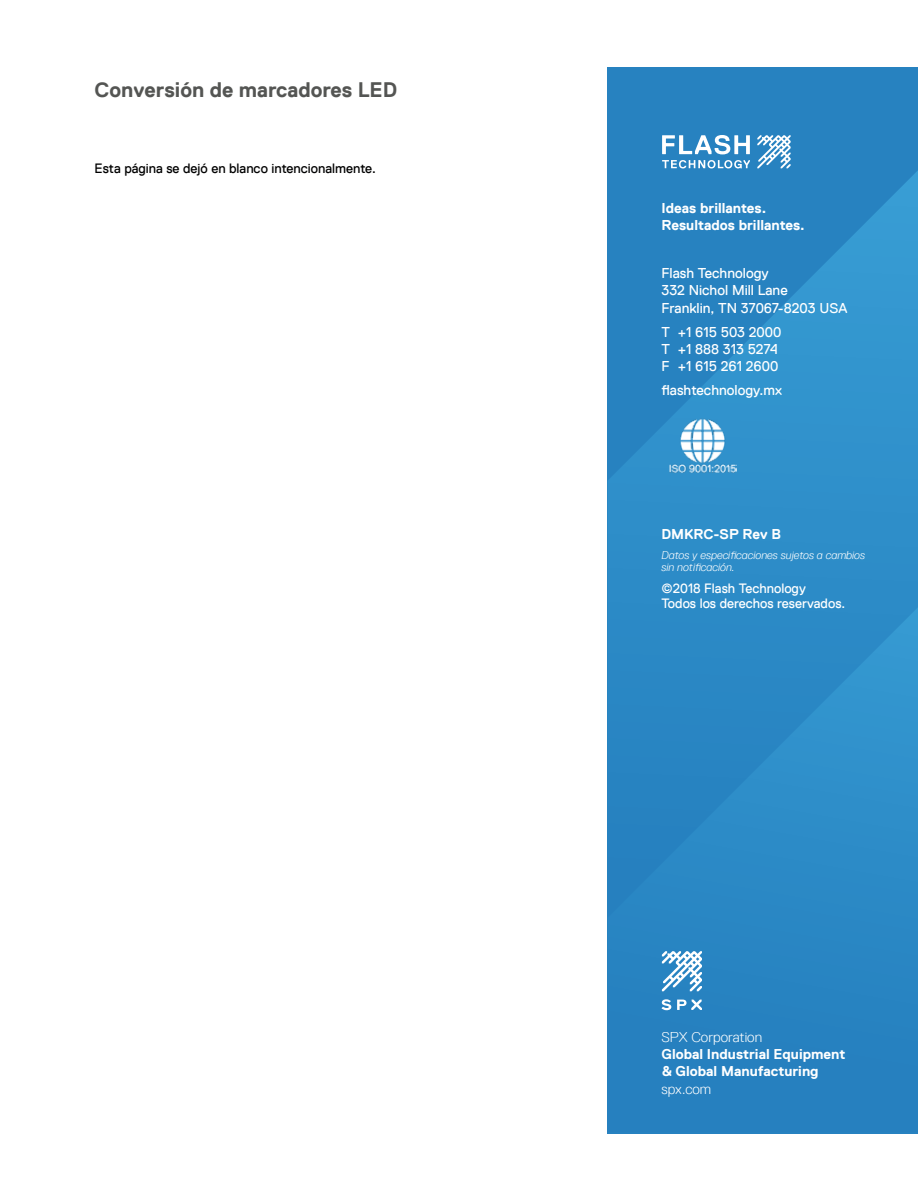
<style>
.page{position:relative;width:918px;height:1188px;background:#fff}
.page>*{position:absolute;margin:0;border:0;box-sizing:border-box;transform-origin:0 0}
.t1{font:700 21px "Replica Pro TT";color:#545553}
.t2{font:14.25px/17.2px "Replica Pro TT";color:#fff}
.t3{font:700 14.25px/17.2px "Replica Pro TT";color:#fff}
.t4{font:700 14.25px/17.2px "Replica Std";color:#fff}
.t5{font:300 14.25px "Replica Pro TT";color:#fff}
.t6{font:13.5px/15px "Replica Pro TT";color:#fff}
.t7{font:13.5px "Replica Pro TT";color:#000001}
.t8{font:italic 300 11.25px/12.8px "Replica Pro TT";color:#fff}
</style>
<div class="page">
<div style="left:608px;top:68px;width:310px;height:1066px;background:#2782c0"></div>
<svg style="left:608px;top:168px;width:310px;height:396px"></svg>
<svg style="left:661px;top:607px;width:257px;height:404px"></svg>
<svg style="left:757px;top:135px;width:34px;height:33px"></svg>
<svg style="left:662px;top:135px;width:88px;height:19px"></svg>
<svg style="left:662px;top:160px;width:88px;height:8px"></svg>
<img style="left:670px;top:412px;width:67px;height:66px">
<svg style="left:662px;top:951px;width:40px;height:40px"></svg>
<svg style="left:661px;top:999px;width:10px;height:11px"></svg>
<svg style="left:677px;top:1000px;width:25px;height:10px"></svg>
<h1 class="t1" style="left:94px;top:78px;width:304px">Conversión de marcadores LED</h1>
<p class="t7" style="left:94px;top:160px;width:283px">Esta página se dejó en blanco intencionalmente.</p>
<p class="t3" style="left:662px;top:199px;width:145px">Ideas brillantes.<br>Resultados brillantes.</p>
<p class="t2" style="left:662px;top:265px;width:187px">Flash Technology<br>332 Nichol Mill Lane<br>Franklin, TN 37067-8203 USA</p>
<p class="t2" style="left:662px;top:323px;width:121px">T +1 615 503 2000<br>T +1 888 313 5274<br>F +1 615 261 2600</p>
<p class="t2" style="left:662px;top:382px;width:122px">flashtechnology.mx</p>
<p class="t3" style="left:662px;top:526px;width:121px">DMKRC-SP Rev B</p>
<p class="t8" style="left:662px;top:548px;width:205px">Datos y especificaciones sujetos a cambios sin notificación.</p>
<p class="t6" style="left:662px;top:581px;width:185px">©2018 Flash Technology<br>Todos los derechos reservados.</p>
<p class="t5" style="left:662px;top:1029px;width:102px">SPX Corporation</p>
<p class="t4" style="left:662px;top:1046px;width:185px">Global Industrial Equipment &amp; Global Manufacturing</p>
<p class="t5" style="left:662px;top:1081px;width:51px">spx.com</p>
</div>
